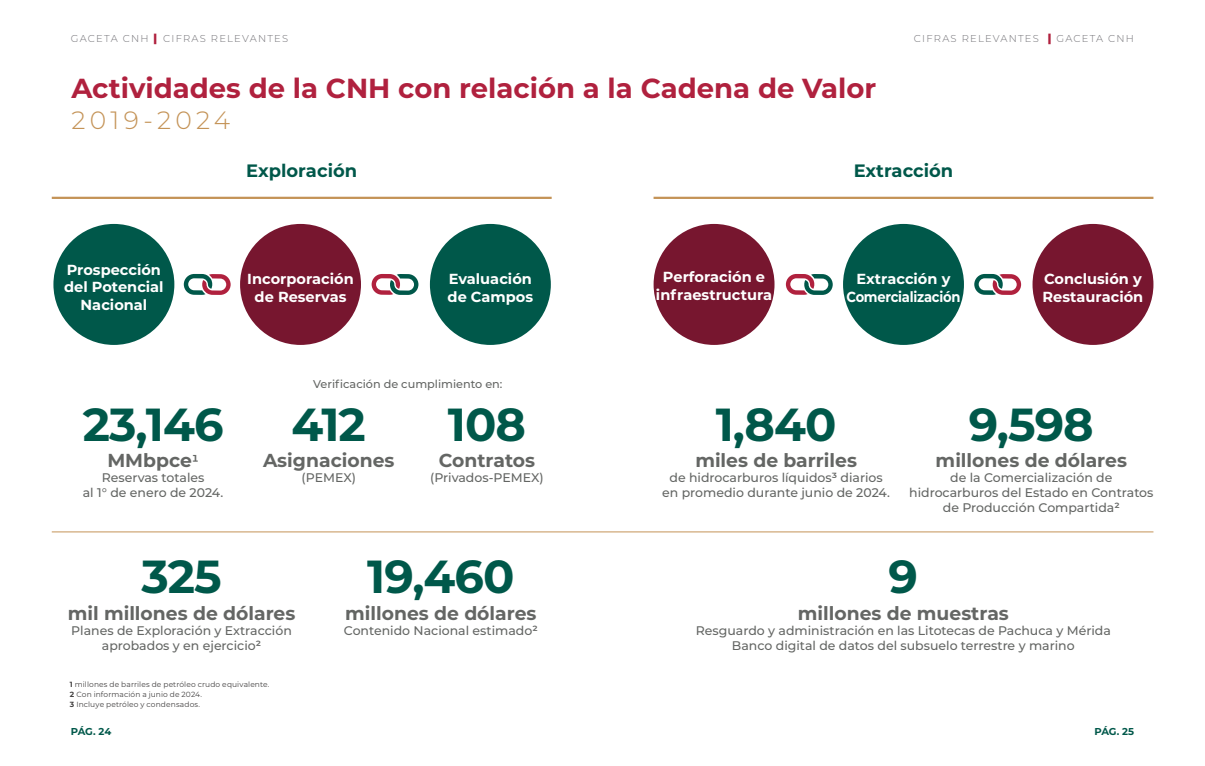
<style>
.page{position:relative;width:1205px;height:766px;background:#fff}
.page>*{position:absolute;margin:0;border:0;box-sizing:border-box;transform-origin:0 0}
.t1{font:700 46.25px "Montserrat";letter-spacing:-.02em;color:#00584a}
.t2{font:700 27.5px "Montserrat";color:#b0213e}
.t3{font:300 25px "Montserrat";letter-spacing:.17em;color:#c49357}
.t4{font:700 18.75px "Montserrat";color:#646664}
.t5{font:700 17.88px "Montserrat";color:#00584a}
.t6{font:700 14.5px/17.9px "Montserrat";color:#fff;text-align:center}
.t7{font:700 14.5px/17.9px "Montserrat";letter-spacing:-.02em;color:#fff;text-align:center}
.t8{font:500 12.5px/15px "Montserrat";color:#646664;text-align:center}
.t9{font:500 11.25px "Montserrat";color:#646664}
.t10{font:300 10px "Montserrat";letter-spacing:.12em;color:#737277}
.t11{font:700 10px "Montserrat";letter-spacing:-.01em;color:#00584a}
.t12{font:7.5px/10px "Montserrat";letter-spacing:.015em;color:#434141}
.s1{font-weight:900;font-size:11.25px;color:#b0213e}
.s2{font-weight:600;font-size:16.25px}
.s3{font-weight:600}
.s4{font-weight:700}
</style>
<div class="page">
<hr style="left:52px;top:197px;width:500px;height:2px;background:#c49357">
<hr style="left:52px;top:531px;width:1101px;height:1px;background:#c49357">
<hr style="left:653px;top:197px;width:500px;height:2px;background:#c49357">
<div style="left:53px;top:224px;width:121px;height:121px;background:#00584a;border-radius:50%"></div>
<div style="left:843px;top:224px;width:121px;height:121px;background:#00584a;border-radius:50%"></div>
<div style="left:240px;top:224px;width:121px;height:121px;background:#77162f;border-radius:50%"></div>
<div style="left:653px;top:224px;width:121px;height:121px;background:#77162f;border-radius:50%"></div>
<div style="left:1032px;top:224px;width:121px;height:121px;background:#77162f;border-radius:50%"></div>
<div style="left:430px;top:224px;width:121px;height:121px;background:#00584a;border-radius:50%"></div>
<svg style="left:184px;top:274px;width:47px;height:21px"></svg>
<svg style="left:372px;top:274px;width:46px;height:21px"></svg>
<svg style="left:786px;top:274px;width:47px;height:21px"></svg>
<svg style="left:974px;top:274px;width:47px;height:21px"></svg>
<p class="t10" style="left:71px;top:32px;width:219px">GACETA CNH <span class="s1">|</span> CIFRAS RELEVANTES</p>
<p class="t10" style="left:914px;top:32px;width:222px">CIFRAS RELEVANTES <span class="s1">|</span> GACETA CNH</p>
<h2 class="t2" style="left:71px;top:68px;width:806px">Actividades de la CNH con relación a la Cadena de Valor</h2>
<h3 class="t3" style="left:71px;top:103px;width:160px">2019-2024</h3>
<h3 class="t5" style="left:246px;top:158px;width:112px">Exploración</h3>
<h3 class="t5" style="left:853px;top:158px;width:101px">Extracción</h3>
<p class="t6" style="left:64px;top:259px;width:101px">Prospección del Potencial<br>Nacional</p>
<p class="t6" style="left:656px;top:267px;width:118px">Perforación e infraestructura</p>
<p class="t6" style="left:247px;top:269px;width:108px">Incorporación de Reservas</p>
<p class="t7" style="left:846px;top:269px;width:115px">Extracción y<br>Comercialización</p>
<p class="t6" style="left:448px;top:269px;width:87px;text-align:left">Evaluación de Campos</p>
<p class="t6" style="left:1042px;top:269px;width:102px;text-align:left">Conclusión y<br>Restauración</p>
<h1 class="t1" style="left:83px;top:391px;width:142px">23,146</h1>
<h3 class="t4" style="left:107px;top:447px;width:93px">MMbpce<span class="s2">¹</span></h3>
<p class="t8" style="left:83px;top:469px;width:142px">Reservas totales<br>al 1° de enero de 2024.</p>
<p class="t9" style="left:313px;top:376px;width:191px">Verificación de cumplimiento en:</p>
<h1 class="t1" style="left:292px;top:391px;width:76px">412</h1>
<h3 class="t4" style="left:263px;top:447px;width:133px">Asignaciones</h3>
<p class="t8" style="left:302px;top:469px;width:56px">(PEMEX)</p>
<h1 class="t1" style="left:448px;top:391px;width:80px">108</h1>
<h3 class="t4" style="left:439px;top:447px;width:98px">Contratos</h3>
<p class="t8" style="left:430px;top:469px;width:115px">(Privados-PEMEX)</p>
<h1 class="t1" style="left:141px;top:543px;width:82px">325</h1>
<h3 class="t4" style="left:68px;top:599px;width:229px">mil millones de dólares</h3>
<p class="t8" style="left:71px;top:622px;width:222px">Planes de Exploración y Extracción aprobados y en ejercicio<span class="s3">²</span></p>
<p class="t12" style="left:70px;top:679px;width:201px"><span class="s4">1</span> millones de barriles de petróleo crudo equivalente.<br><span class="s4">2</span> Con información a junio de 2024.<br><span class="s4">3</span> Incluye petróleo y condensados.</p>
<h1 class="t1" style="left:367px;top:543px;width:149px">19,460</h1>
<h3 class="t4" style="left:345px;top:599px;width:193px">millones de dólares</h3>
<p class="t8" style="left:344px;top:622px;width:195px">Contenido Nacional estimado<span class="s3">²</span></p>
<h1 class="t1" style="left:716px;top:391px;width:122px">1,840</h1>
<h3 class="t4" style="left:695px;top:447px;width:163px">miles de barriles</h3>
<p class="t8" style="left:662px;top:469px;width:229px">de hidrocarburos líquidos<span class="s3">³</span> diarios en promedio durante junio de 2024.</p>
<h1 class="t1" style="left:969px;top:391px;width:126px">9,598</h1>
<h3 class="t4" style="left:935px;top:447px;width:193px">millones de dólares</h3>
<p class="t8" style="left:909px;top:469px;width:246px">de la Comercialización de hidrocarburos del Estado en Contratos de Producción Compartida<span class="s3">²</span></p>
<h1 class="t1" style="left:888px;top:543px;width:31px">9</h1>
<h3 class="t4" style="left:798px;top:599px;width:213px">millones de muestras</h3>
<p class="t8" style="left:696px;top:622px;width:416px">Resguardo y administración en las Litotecas de Pachuca y Mérida<br>Banco digital de datos del subsuelo terrestre y marino</p>
<p class="t11" style="left:71px;top:724px;width:42px">PÁG. 24</p>
<p class="t11" style="left:1094px;top:724px;width:41px">PÁG. 25</p>
</div>
